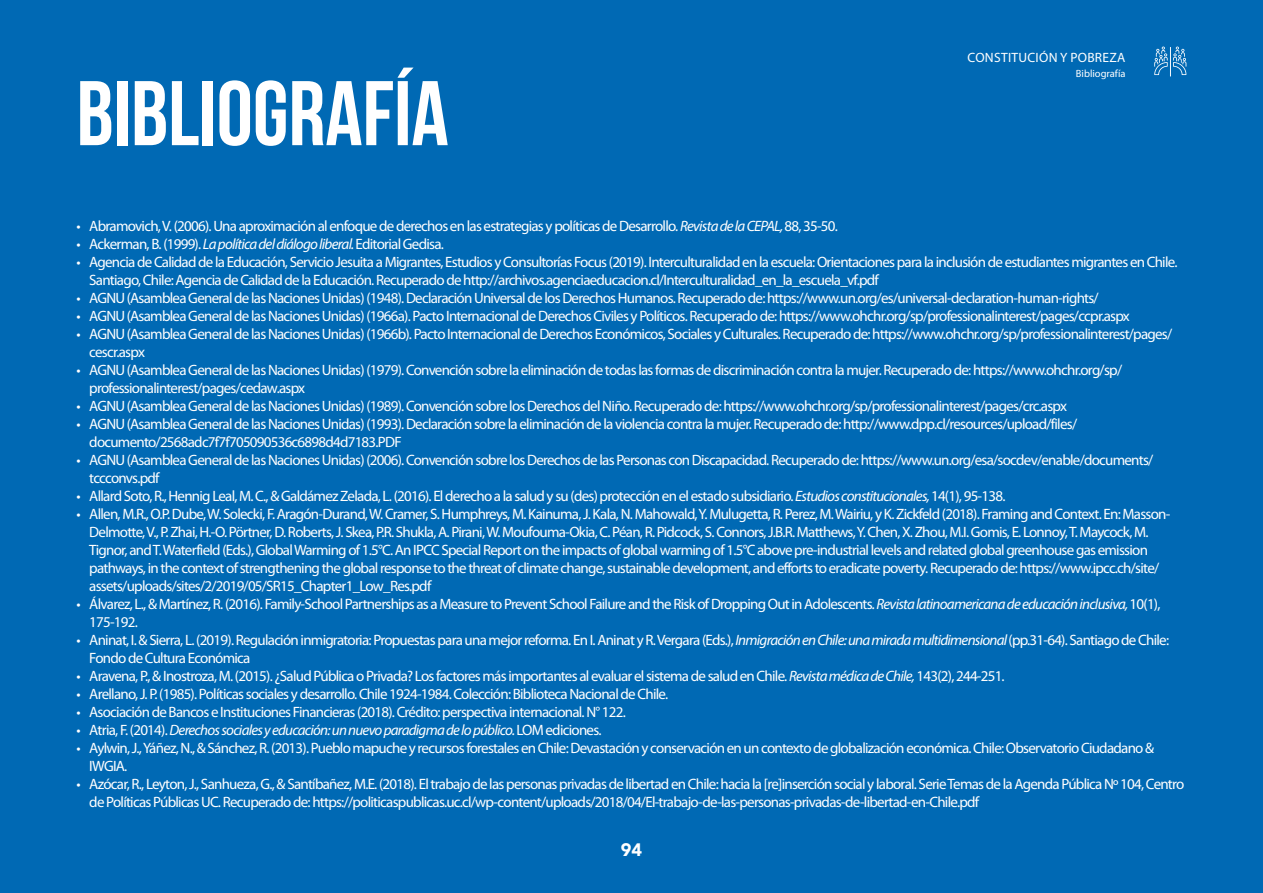
<style>
.page{position:relative;width:1263px;height:893px;background:#0069b4}
.page>*{position:absolute;margin:0;border:0;box-sizing:border-box;transform-origin:0 0}
.t1{font:700 91.5px "Bebas Neue";color:#fff}
.t2{font:900 18px "Avenir";color:#fff}
.t3{font:15px/18px "Myriad Pro";letter-spacing:-.05em;color:#fff}
.t4{font:italic 15px "Myriad Pro";letter-spacing:-.05em;color:#fff}
.t5{font:13.5px "Myriad Pro";letter-spacing:.02em;color:#fff}
.t6{font:10.5px "Myriad Pro";color:#fff}
.s1{font-style:italic}
.s2{font-style:normal}
</style>
<div class="page">
<svg style="left:1154px;top:47px;width:32px;height:30px"></svg>
<h1 class="t1" style="left:77px;top:63px;width:374px">BIBLIOGRAFÍA</h1>
<p class="t5" style="left:967px;top:50px;width:159px">CONSTITUCIÓN Y POBREZA</p>
<p class="t6" style="left:1076px;top:67px;width:51px">Bibliografía</p>
<p class="t3" style="left:77px;top:217px;width:763px">• Abramovich, V. (2006). Una aproximación al enfoque de derechos en las estrategias y políticas de Desarrollo. <span class="s1">Revista de la CEPAL,</span> 88, 35-50.</p>
<p class="t3" style="left:77px;top:235px;width:369px">• Ackerman, B. (1999). <span class="s1">La política del diálogo liberal.</span> Editorial Gedisa.</p>
<p class="t3" style="left:89px;top:253px;width:1090px;text-indent:-13px">• Agencia de Calidad de la Educación, Servicio Jesuita a Migrantes, Estudios y Consultorías Focus (2019). Interculturalidad en la escuela: Orientaciones para la inclusión de estudiantes migrantes en Chile.<br>Santiago, Chile: Agencia de Calidad de la Educación. Recuperado de http://archivos.agenciaeducacion.cl/Interculturalidad_en_la_escuela_vf.pdf</p>
<p class="t3" style="left:77px;top:289px;width:1024px">• AGNU (Asamblea General de las Naciones Unidas) (1948). Declaración Universal de los Derechos Humanos. Recuperado de: https://www.un.org/es/universal-declaration-human-rights/</p>
<p class="t3" style="left:77px;top:307px;width:1055px">• AGNU (Asamblea General de las Naciones Unidas) (1966a). Pacto Internacional de Derechos Civiles y Políticos. Recuperado de: https://www.ohchr.org/sp/professionalinterest/pages/ccpr.aspx</p>
<p class="t3" style="left:89px;top:325px;width:1084px;text-indent:-13px">• AGNU (Asamblea General de las Naciones Unidas) (1966b). Pacto Internacional de Derechos Económicos, Sociales y Culturales. Recuperado de: https://www.ohchr.org/sp/professionalinterest/pages/ cescr.aspx</p>
<p class="t3" style="left:89px;top:361px;width:1034px;text-indent:-13px">• AGNU (Asamblea General de las Naciones Unidas) (1979). Convención sobre la eliminación de todas las formas de discriminación contra la mujer. Recuperado de: https://www.ohchr.org/sp/ professionalinterest/pages/cedaw.aspx</p>
<p class="t3" style="left:77px;top:397px;width:992px">• AGNU (Asamblea General de las Naciones Unidas) (1989). Convención sobre los Derechos del Niño. Recuperado de: https://www.ohchr.org/sp/professionalinterest/pages/crc.aspx</p>
<p class="t3" style="left:89px;top:415px;width:989px;text-indent:-13px">• AGNU (Asamblea General de las Naciones Unidas) (1993). Declaración sobre la eliminación de la violencia contra la mujer. Recuperado de: http://www.dpp.cl/resources/upload/files/ documento/2568adc7f7f705090536c6898d4d7183.PDF</p>
<p class="t3" style="left:89px;top:451px;width:1065px;text-indent:-13px">• AGNU (Asamblea General de las Naciones Unidas) (2006). Convención sobre los Derechos de las Personas con Discapacidad. Recuperado de: https://www.un.org/esa/socdev/enable/documents/ tccconvs.pdf</p>
<p class="t3" style="left:77px;top:487px;width:930px">• Allard Soto, R., Hennig Leal, M. C., &amp; Galdámez Zelada, L. (2016). El derecho a la salud y su (des) protección en el estado subsidiario. <span class="s1">Estudios constitucionales,</span> 14(1), 95-138.</p>
<p class="t3" style="left:89px;top:505px;width:1083px;text-indent:-13px">• Allen, M.R., O.P. Dube, W. Solecki, F. Aragón-Durand, W. Cramer, S. Humphreys, M. Kainuma, J. Kala, N. Mahowald, Y. Mulugetta, R. Perez, M. Wairiu, y K. Zickfeld (2018). Framing and Context. En: Masson-Delmotte, V., P. Zhai, H.-O. Pörtner, D. Roberts, J. Skea, P.R. Shukla, A. Pirani, W. Moufouma-Okia, C. Péan, R. Pidcock, S. Connors, J.B.R. Matthews, Y. Chen, X. Zhou, M.I. Gomis, E. Lonnoy, T. Maycock, M.<br>Tignor, and T. Waterfield (Eds.), Global Warming of 1.5°C. An IPCC Special Report on the impacts of global warming of 1.5°C above pre-industrial levels and related global greenhouse gas emission pathways, in the context of strengthening the global response to the threat of climate change, sustainable development, and efforts to eradicate poverty. Recuperado de: https://www.ipcc.ch/site/ assets/uploads/sites/2/2019/05/SR15_Chapter1_Low_Res.pdf</p>
<p class="t3" style="left:89px;top:595px;width:1073px;text-indent:-13px">• Álvarez, L., &amp; Martínez, R. (2016). Family-School Partnerships as a Measure to Prevent School Failure and the Risk of Dropping Out in Adolescents<span class="s1">. Revista latinoamericana de educación inclusiva,</span> 10(1),<br>175-192.</p>
<p class="t3" style="left:89px;top:631px;width:1081px;text-indent:-13px">• Aninat, I. &amp; Sierra, L. (2019). Regulación inmigratoria: Propuestas para una mejor reforma. En I. Aninat y R. Vergara (Eds.), <span class="s1">Inmigración en Chile: una mirada multidimensional</span> (pp.31-64). Santiago de Chile:<br>Fondo de Cultura Económica</p>
<p class="t3" style="left:77px;top:667px;width:930px">• Aravena, P., &amp; Inostroza, M. (2015). ¿Salud Pública o Privada? Los factores más importantes al evaluar el sistema de salud en Chile. <span class="s1">Revista médica de Chile,</span> 143(2), 244-251.</p>
<p class="t3" style="left:77px;top:685px;width:593px">• Arellano, J. P. (1985). Políticas sociales y desarrollo. Chile 1924-1984. Colección: Biblioteca Nacional de Chile.</p>
<p class="t3" style="left:77px;top:703px;width:551px">• Asociación de Bancos e Instituciones Financieras (2018). Crédito: perspectiva internacional. N° 122.</p>
<p class="t4" style="left:77px;top:721px;width:526px"><span class="s2">• Atria, F. (2014).</span> Derechos sociales y educación: un nuevo paradigma de lo público. <span class="s2">LOM ediciones.</span></p>
<p class="t3" style="left:89px;top:739px;width:1066px;text-indent:-13px">• Aylwin, J., Yáñez, N., &amp; Sánchez, R. (2013). Pueblo mapuche y recursos forestales en Chile: Devastación y conservación en un contexto de globalización económica. Chile: Observatorio Ciudadano &amp;<br>IWGIA.</p>
<p class="t3" style="left:89px;top:775px;width:1096px;text-indent:-13px">• Azócar, R., Leyton, J., Sanhueza, G., &amp; Santíbañez, M.E. (2018). El trabajo de las personas privadas de libertad en Chile: hacia la [re]inserción social y laboral. Serie Temas de la Agenda Pública Nº 104, Centro de Políticas Públicas UC. Recuperado de: https://politicaspublicas.uc.cl/wp-content/uploads/2018/04/El-trabajo-de-las-personas-privadas-de-libertad-en-Chile.pdf</p>
<p class="t2" style="left:621px;top:834px;width:23px">94</p>
</div>
